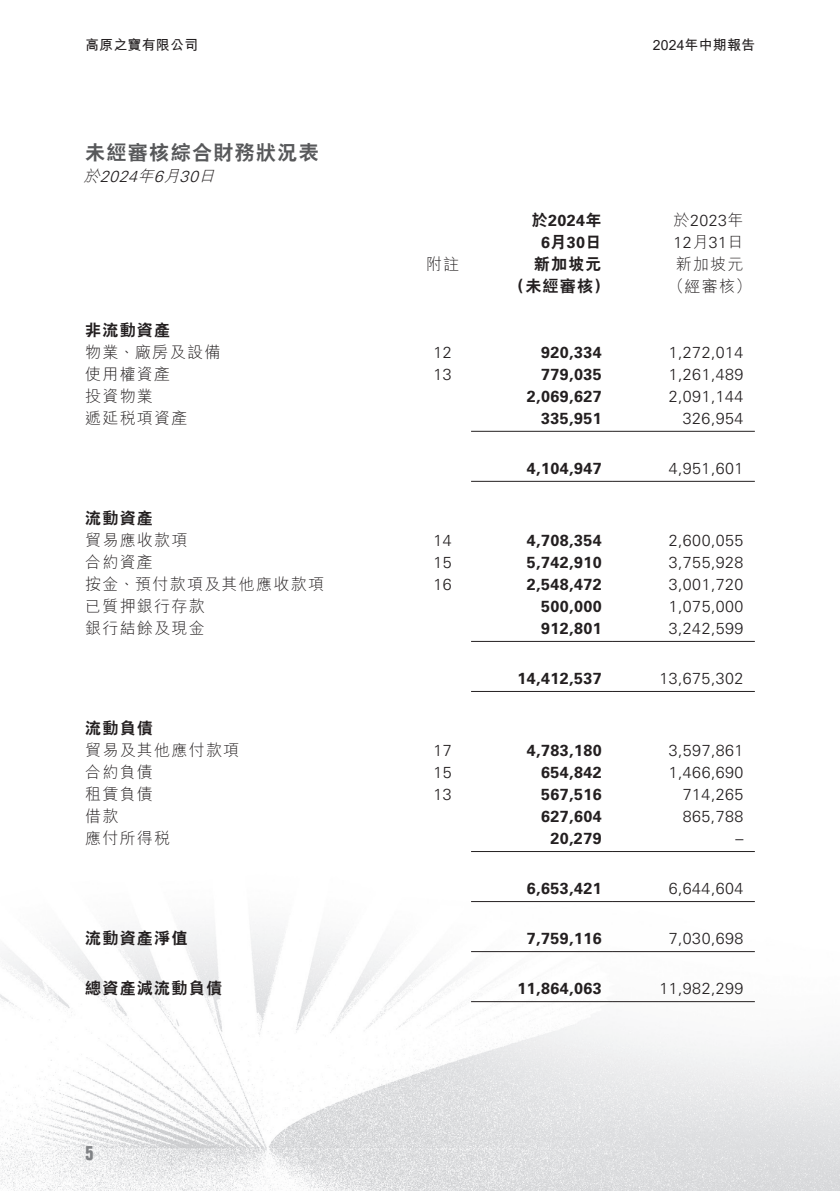
<style>
.page{position:relative;width:840px;height:1191px;background:#fff}
.page>*{position:absolute;margin:0;border:0;box-sizing:border-box;transform-origin:0 0}
.t1{font:800 20px "C Hei 2 HK";letter-spacing:.07em;color:#57585a}
.t2{font:700 condensed 20px "Folio Std";color:#808285}
.t3{font:300 16px/22px "Univers LT Std";letter-spacing:.03em;color:#231f20}
.t4{font:700 16px/22px "Univers LT Std";letter-spacing:.03em;color:#231f20;text-align:center}
.t5{font:300 16px "M Hei HK";letter-spacing:.08em;color:#231f20}
.t6{font:800 16px "C Hei 2 HK";letter-spacing:.08em;color:#231f20}
.t7{font:italic 300 16px "Univers LT Std";color:#231f20}
.t8{font:italic 300 16px "M Hei HK";color:#231f20}
.t9{font:700 14px "M Hei HK";letter-spacing:.01em;color:#231f20}
.s1{font-family:"Univers LT Std"}
.s2{font-family:"Arial";font-weight:400}
.s3{font-family:"C Hei 2 HK";font-weight:800}
.s4{font-family:"M Hei HK"}
</style>
<div class="page">
<img style="left:0;top:430px;width:839px;height:761px">
<hr style="left:471px;top:431px;width:141px;height:1px;background:#231f20">
<hr style="left:612px;top:431px;width:142px;height:1px;background:#231f20">
<hr style="left:471px;top:481px;width:141px;height:1px;background:#231f20">
<hr style="left:612px;top:481px;width:142px;height:1px;background:#231f20">
<hr style="left:471px;top:641px;width:141px;height:1px;background:#231f20">
<hr style="left:612px;top:641px;width:142px;height:1px;background:#231f20">
<hr style="left:471px;top:691px;width:141px;height:1px;background:#231f20">
<hr style="left:612px;top:691px;width:142px;height:1px;background:#231f20">
<hr style="left:471px;top:851px;width:141px;height:1px;background:#231f20">
<hr style="left:612px;top:851px;width:142px;height:1px;background:#231f20">
<hr style="left:471px;top:901px;width:141px;height:1px;background:#231f20">
<hr style="left:612px;top:901px;width:142px;height:1px;background:#231f20">
<hr style="left:471px;top:951px;width:141px;height:1px;background:#231f20">
<hr style="left:612px;top:951px;width:142px;height:1px;background:#231f20">
<hr style="left:471px;top:1001px;width:141px;height:1px;background:#231f20">
<hr style="left:612px;top:1001px;width:142px;height:1px;background:#231f20">
<p class="t9" style="left:85px;top:35px;width:114px">高原之寶有限公司</p>
<p class="t1" style="left:85px;top:142px;width:235px">未經審核綜合財務狀況表</p>
<p class="t8" style="left:198px;top:168px;width:22px">日</p>
<p class="t8" style="left:137px;top:168px;width:22px">年</p>
<p class="t8" style="left:83px;top:168px;width:22px">於</p>
<p class="t8" style="left:154px;top:168px;width:31px">月<span class="s1">6</span></p>
<p class="t7" style="left:100px;top:166px;width:44px">2024</p>
<p class="t7" style="left:179px;top:166px;width:25px">30</p>
<p class="t6" style="left:85px;top:322px;width:86px">非流動資產</p>
<p class="t5" style="left:85px;top:344px;width:137px">物業、廠房及設備</p>
<p class="t5" style="left:85px;top:366px;width:86px">使用權資產</p>
<p class="t5" style="left:85px;top:388px;width:69px">投資物業</p>
<p class="t5" style="left:85px;top:410px;width:104px">遞延稅項資產</p>
<p class="t6" style="left:85px;top:510px;width:69px">流動資產</p>
<p class="t5" style="left:85px;top:532px;width:104px">貿易應收款項</p>
<p class="t5" style="left:85px;top:554px;width:69px">合約資產</p>
<p class="t5" style="left:85px;top:576px;width:240px">按金、預付款項及其他應收款項</p>
<p class="t5" style="left:85px;top:598px;width:121px">已質押銀行存款</p>
<p class="t5" style="left:85px;top:620px;width:121px">銀行結餘及現金</p>
<p class="t6" style="left:85px;top:720px;width:69px">流動負債</p>
<p class="t5" style="left:85px;top:742px;width:155px">貿易及其他應付款項</p>
<p class="t5" style="left:85px;top:764px;width:69px">合約負債</p>
<p class="t5" style="left:85px;top:786px;width:69px">租賃負債</p>
<p class="t5" style="left:85px;top:808px;width:35px">借款</p>
<p class="t5" style="left:85px;top:830px;width:86px">應付所得稅</p>
<p class="t6" style="left:85px;top:930px;width:104px">流動資產淨值</p>
<p class="t6" style="left:85px;top:980px;width:138px">總資產減流動負債</p>
<p class="t2" style="left:85px;top:1142px;width:10px">5</p>
<p class="t9" style="left:652px;top:35px;width:104px"><span class="s2">2024</span>年中期報告</p>
<p class="t5" style="left:426px;top:256px;width:35px">附註</p>
<p class="t4" style="left:531px;top:209px;width:71px"><span class="s3">於</span>2024<span class="s3">年月</span>6 30<span class="s3">日</span></p>
<p class="t3" style="left:673px;top:209px;width:71px"><span class="s4">於</span>2023<span class="s4">年<br></span>12<span class="s4">月</span>31<span class="s4">日</span></p>
<p class="t5" style="left:675px;top:256px;width:69px">新加坡元</p>
<p class="t6" style="left:533px;top:256px;width:69px">新加坡元</p>
<p class="t6" style="left:508px;top:278px;width:102px">（未經審核）</p>
<p class="t5" style="left:667px;top:278px;width:85px">（經審核(</p>
<p class="t3" style="left:433px;top:341px;width:20px">12</p>
<p class="t4" style="left:540px;top:341px;width:62px">920,334</p>
<p class="t3" style="left:668px;top:341px;width:76px">1,272,014</p>
<p class="t3" style="left:433px;top:363px;width:20px">13</p>
<p class="t4" style="left:540px;top:363px;width:62px">779,035</p>
<p class="t3" style="left:668px;top:363px;width:76px">1,261,489</p>
<p class="t4" style="left:526px;top:385px;width:76px">2,069,627</p>
<p class="t3" style="left:668px;top:385px;width:76px">2,091,144</p>
<p class="t4" style="left:540px;top:407px;width:62px">335,951</p>
<p class="t3" style="left:682px;top:407px;width:62px">326,954</p>
<p class="t4" style="left:526px;top:457px;width:76px">4,104,947</p>
<p class="t3" style="left:668px;top:457px;width:76px">4,951,601</p>
<p class="t3" style="left:433px;top:529px;width:20px">14</p>
<p class="t4" style="left:526px;top:529px;width:76px">4,708,354</p>
<p class="t3" style="left:668px;top:529px;width:76px">2,600,055</p>
<p class="t3" style="left:433px;top:551px;width:20px">15</p>
<p class="t4" style="left:526px;top:551px;width:76px">5,742,910</p>
<p class="t3" style="left:668px;top:551px;width:76px">3,755,928</p>
<p class="t3" style="left:433px;top:573px;width:20px">16</p>
<p class="t4" style="left:526px;top:573px;width:76px">2,548,472</p>
<p class="t3" style="left:668px;top:573px;width:76px">3,001,720</p>
<p class="t4" style="left:540px;top:595px;width:62px">500,000</p>
<p class="t3" style="left:668px;top:595px;width:76px">1,075,000</p>
<p class="t4" style="left:540px;top:617px;width:62px">912,801</p>
<p class="t3" style="left:668px;top:617px;width:76px">3,242,599</p>
<p class="t4" style="left:517px;top:667px;width:86px">14,412,537</p>
<p class="t3" style="left:659px;top:667px;width:86px">13,675,302</p>
<p class="t3" style="left:433px;top:739px;width:20px">17</p>
<p class="t4" style="left:526px;top:739px;width:76px">4,783,180</p>
<p class="t3" style="left:668px;top:739px;width:76px">3,597,861</p>
<p class="t3" style="left:433px;top:761px;width:20px">15</p>
<p class="t4" style="left:540px;top:761px;width:62px">654,842</p>
<p class="t3" style="left:668px;top:761px;width:76px">1,466,690</p>
<p class="t3" style="left:433px;top:783px;width:20px">13</p>
<p class="t4" style="left:540px;top:783px;width:62px">567,516</p>
<p class="t3" style="left:682px;top:783px;width:62px">714,265</p>
<p class="t4" style="left:540px;top:805px;width:62px">627,604</p>
<p class="t3" style="left:682px;top:805px;width:62px">865,788</p>
<p class="t4" style="left:550px;top:827px;width:53px">20,279</p>
<p class="t3" style="left:735px;top:827px;width:9px">–</p>
<p class="t4" style="left:526px;top:877px;width:76px">6,653,421</p>
<p class="t3" style="left:668px;top:877px;width:76px">6,644,604</p>
<p class="t4" style="left:526px;top:927px;width:76px">7,759,116</p>
<p class="t3" style="left:668px;top:927px;width:76px">7,030,698</p>
<p class="t4" style="left:517px;top:977px;width:86px">11,864,063</p>
<p class="t3" style="left:659px;top:977px;width:86px">11,982,299</p>
</div>
